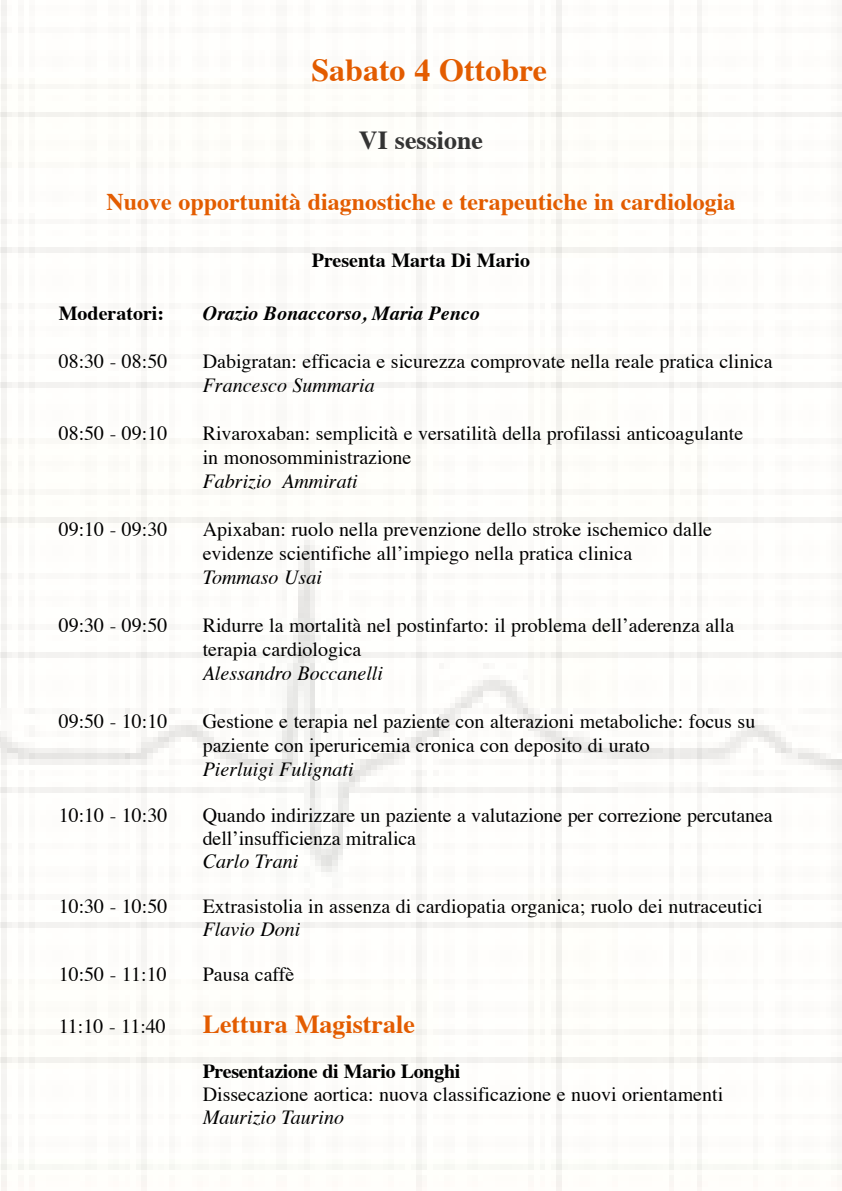
<style>
.page{position:relative;width:842px;height:1191px;background:#fff}
.page>*{position:absolute;margin:0;border:0;box-sizing:border-box;transform-origin:0 0}
.t1{font:700 32px "Times";color:#e35c00}
.t2{font:700 26px "Times";color:#e35c00}
.t3{font:700 26px "Times";color:#333}
.t4{font:700 24px "Times";color:#e35c00}
.t5{font:20px/24px "Times";color:#000}
.t6{font:italic 20px "Times";color:#000}
.t7{font:700 20px "Times";color:#000}
.t8{font:italic 700 20px "Times";color:#000}
</style>
<div class="page">
<img style="left:0;top:0;width:842px;height:1191px">
<h1 class="t1" style="left:311px;top:57px;width:237px">Sabato 4 Ottobre</h1>
<h2 class="t3" style="left:359px;top:129px;width:126px">VI sessione</h2>
<p class="t4" style="left:107px;top:192px;width:630px">Nuove opportunità diagnostiche e terapeutiche in cardiologia</p>
<p class="t7" style="left:312px;top:252px;width:220px">Presenta Marta Di Mario</p>
<p class="t7" style="left:59px;top:305px;width:107px">Moderatori:</p>
<p class="t8" style="left:203px;top:305px;width:279px">Orazio Bonaccorso, Maria Penco</p>
<p class="t5" style="left:59px;top:351px;width:110px">08:30 - 08:50</p>
<p class="t5" style="left:203px;top:351px;width:571px">Dabigratan: efficacia e sicurezza comprovate nella reale pratica clinica</p>
<p class="t6" style="left:203px;top:377px;width:174px">Francesco Summaria</p>
<p class="t5" style="left:59px;top:423px;width:110px">08:50 - 09:10</p>
<p class="t5" style="left:203px;top:423px;width:542px">Rivaroxaban: semplicità e versatilità della profilassi anticoagulante in monosomministrazione</p>
<p class="t6" style="left:203px;top:473px;width:157px">Fabrizio Ammirati</p>
<p class="t5" style="left:59px;top:519px;width:110px">09:10 - 09:30</p>
<p class="t5" style="left:203px;top:519px;width:511px">Apixaban: ruolo nella prevenzione dello stroke ischemico dalle evidenze scientifiche all’impiego nella pratica clinica</p>
<p class="t6" style="left:203px;top:569px;width:121px">Tommaso Usai</p>
<p class="t5" style="left:59px;top:615px;width:110px">09:30 - 09:50</p>
<p class="t5" style="left:203px;top:615px;width:533px">Ridurre la mortalità nel postinfarto: il problema dell’aderenza alla terapia cardiologica</p>
<p class="t6" style="left:203px;top:665px;width:182px">Alessandro Boccanelli</p>
<p class="t5" style="left:59px;top:711px;width:110px">09:50 - 10:10</p>
<p class="t5" style="left:203px;top:711px;width:554px">Gestione e terapia nel paziente con alterazioni metaboliche: focus su paziente con iperuricemia cronica con deposito di urato</p>
<p class="t6" style="left:203px;top:761px;width:153px">Pierluigi Fulignati</p>
<p class="t5" style="left:59px;top:805px;width:110px">10:10 - 10:30</p>
<p class="t5" style="left:203px;top:806px;width:572px;line-height:22.6px">Quando indirizzare un paziente a valutazione per correzione percutanea dell’insufficienza mitralica</p>
<p class="t6" style="left:203px;top:852px;width:97px">Carlo Trani</p>
<p class="t5" style="left:59px;top:896px;width:110px">10:30 - 10:50</p>
<p class="t5" style="left:203px;top:896px;width:562px">Extrasistolia in assenza di cardiopatia organica; ruolo dei nutraceutici</p>
<p class="t6" style="left:203px;top:920px;width:99px">Flavio Doni</p>
<p class="t5" style="left:59px;top:963px;width:110px">10:50 - 11:10</p>
<p class="t5" style="left:203px;top:963px;width:93px">Pausa caffè</p>
<p class="t5" style="left:59px;top:1016px;width:109px">11:10 - 11:40</p>
<h2 class="t2" style="left:203px;top:1013px;width:214px">Lettura Magistrale</h2>
<p class="t7" style="left:203px;top:1063px;width:259px">Presentazione di Mario Longhi</p>
<p class="t5" style="left:203px;top:1084px;width:522px">Dissecazione aortica: nuova classificazione e nuovi orientamenti</p>
<p class="t6" style="left:203px;top:1108px;width:143px">Maurizio Taurino</p>
</div>
